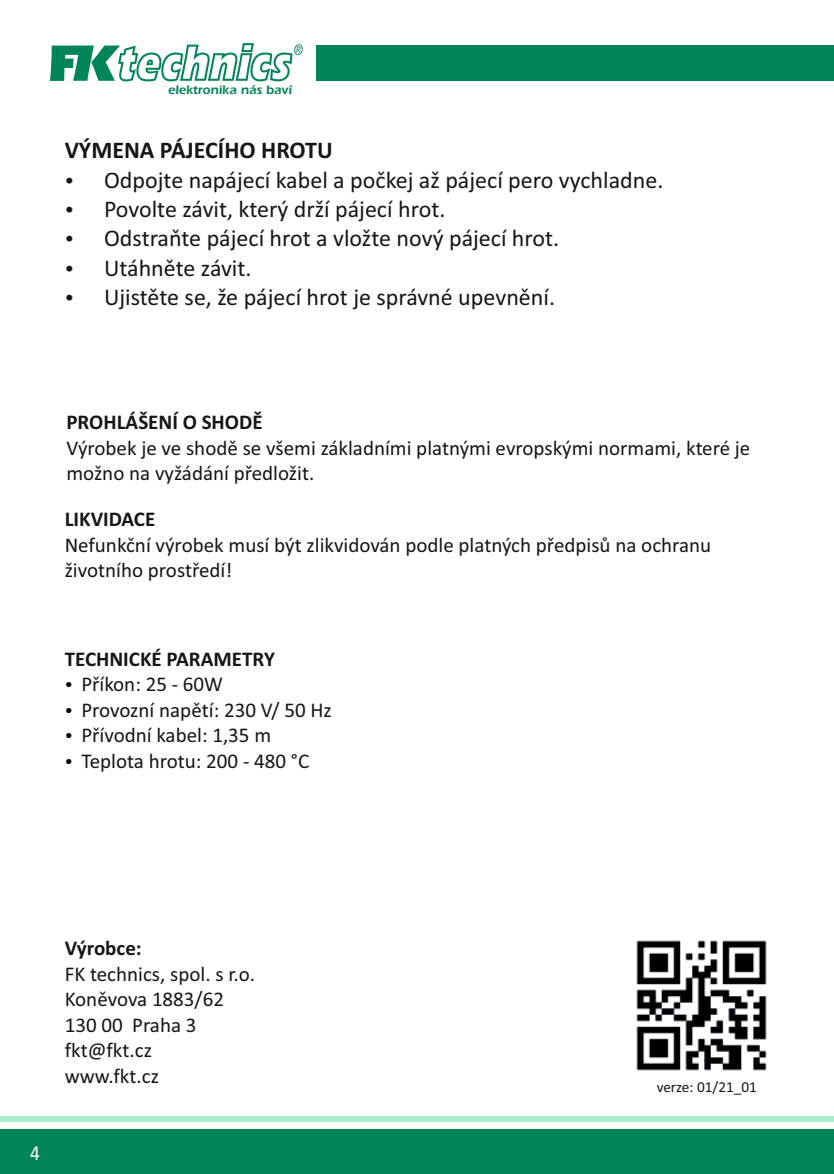
<style>
.page{position:relative;width:834px;height:1174px;background:#fff}
.page>*{position:absolute;margin:0;border:0;box-sizing:border-box;transform-origin:0 0}
.t1{font:24px/29.4px "Calibri";color:#151616}
.t2{font:700 24px "Calibri";color:#151616}
.t3{font:21.3px "Calibri";color:#fff;scale:.91 1}
.t4{font:21px/25.5px "Calibri";color:#151616}
.t5{font:700 21px "Calibri";color:#151616}
.t6{font:15.3px "Calibri";color:#151616}
.t7{font:900 12.9px "Erie";color:#008559}
</style>
<div class="page">
<img style="left:636px;top:940px;width:131px;height:131px">
<svg style="left:50px;top:43px;width:250px;height:38px"></svg>
<div style="left:0;top:1129px;width:833px;height:45px;background:#008559"></div>
<div style="left:0;top:1116px;width:833px;height:5px;background:#adeccd"></div>
<div style="left:317px;top:46px;width:516px;height:35px;background:#008559"></div>
<p class="t7" style="left:168px;top:84px;width:125px">elektronika nás baví</p>
<p class="t2" style="left:65px;top:140px;width:270px">VÝMENA PÁJECÍHO HROTU</p>
<p class="t1" style="left:104px;top:167px;width:561px">Odpojte napájecí kabel a počkej až pájecí pero vychladne.</p>
<p class="t1" style="left:104px;top:226px;width:457px">Odstraňte pájecí hrot a vložte nový pájecí hrot.<br>Utáhněte závit.<br>Ujistěte se, že pájecí hrot je správné upevnění.</p>
<p class="t1" style="left:104px;top:196px;width:343px">Povolte závit, který drží pájecí hrot.</p>
<p class="t5" style="left:66px;top:413px;width:198px">PROHLÁŠENÍ O SHODĚ</p>
<p class="t4" style="left:66px;top:437px;width:685px">Výrobek je ve shodě se všemi základními platnými evropskými normami, které je možno na vyžádání předložit.</p>
<p class="t5" style="left:65px;top:510px;width:92px">LIKVIDACE</p>
<p class="t4" style="left:65px;top:534px;width:648px">Nefunkční výrobek musí být zlikvidován podle platných předpisů na ochranu životního prostředí!</p>
<p class="t5" style="left:65px;top:650px;width:212px">TECHNICKÉ PARAMETRY</p>
<p class="t4" style="left:81px;top:673px;width:252px">Příkon: 25 - 60W<br>Provozní napětí: 230 V/ 50 Hz<br>Přívodní kabel: 1,35 m<br>Teplota hrotu: 200 - 480 °C</p>
<p class="t3" style="left:30px;top:1143px;width:12px">4</p>
<p class="t5" style="left:65px;top:939px;width:79px">Výrobce:</p>
<p class="t4" style="left:65px;top:962px;width:192px">FK technics, spol. s r.o.<br>Koněvova 1883/62<br>130 00 Praha 3 fkt@fkt.cz<br>www.fkt.cz</p>
<p class="t6" style="left:656px;top:1080px;width:102px">verze: 01/21_01</p>
</div>
